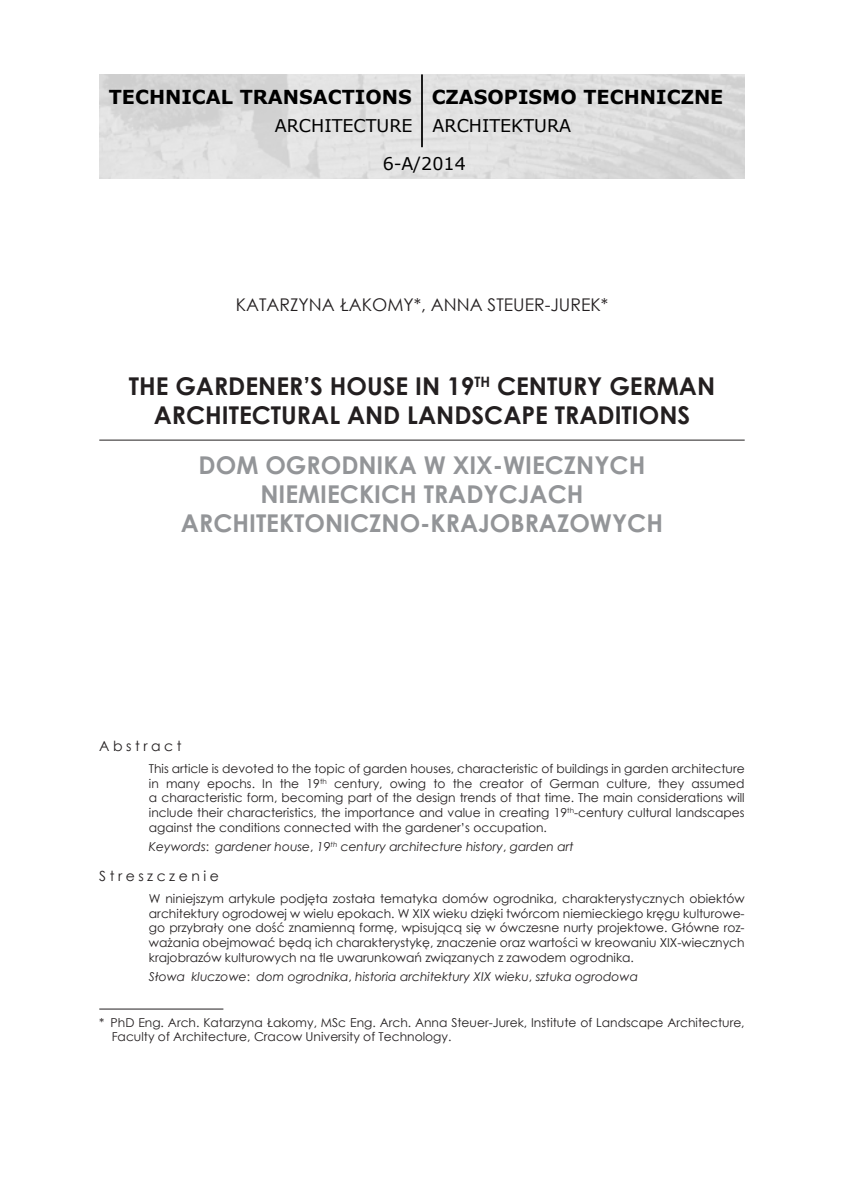
<style>
.page{position:relative;width:844px;height:1191px;background:#fff}
.page>*{position:absolute;margin:0;border:0;box-sizing:border-box;transform-origin:0 0}
.Tytuł_polski{font:700 24.5px/29.4px "Century Gothic";color:#939598;text-align:center}
.Tytuł_angielski{font:700 24.5px/29.4px "Century Gothic";color:#231f20;text-align:center}
.t1{font:700 19.25px "Verdana";color:#000}
.autor{font:17.5px "Century Gothic";color:#231f20}
.t2{font:17.5px/37.3px "Verdana";color:#000}
.Streszczenie_pol{font:14px "Century Gothic";letter-spacing:.25em;color:#231f20}
.Abstract{font:14px "Century Gothic";letter-spacing:.25em;color:#231f20}
.Streszczenie_tekst{font:12.25px/14.7px "Century Gothic";color:#231f20;text-align:justify}
.abstract_tekst{font:12.25px/14.7px "Century Gothic";color:#231f20;text-align:justify}
.Przypis{font:12.25px/14.7px "Century Gothic";color:#231f20}
.Słowa_kluczowe{font:italic 12.25px "Century Gothic";color:#231f20}
.Keywords{font:italic 12.25px "Century Gothic";color:#231f20}
.s1{font-style:normal}
</style>
<div class="page">
<hr style="left:99px;top:1008px;width:124px;height:1px;background:#231f20">
<hr style="left:99px;top:440px;width:645px;height:1px;background:#231f20">
<hr style="left:421px;top:74px;width:2px;height:73px;background:#000">
<p class="t1" style="left:109px;top:83px;width:304px">TECHNICAL TRANSACTIONS</p>
<p class="t2" style="left:382px;top:107px;width:85px;text-indent:-108px">ARCHITECTURE<br>6-A/2014</p>
<p class="t1" style="left:431px;top:83px;width:293px">CZASOPISMO TECHNICZNE</p>
<p class="t2" style="left:432px;top:107px;width:140px">ARCHITEKTURA</p>
<p class="autor" style="left:236px;top:292px;width:374px">KATARZYNA ŁAKOMY*, ANNA STEUER-JUREK*</p>
<p class="Tytuł_angielski" style="left:129px;top:370px;width:588px">THE GARDENER’S HOUSE IN 19<sup>TH</sup> CENTURY GERMAN<br>ARCHITECTURAL AND LANDSCAPE TRADITIONS</p>
<p class="Tytuł_polski" style="left:181px;top:449px;width:483px">DOM OGRODNIKA W XIX-WIECZNYCH<br>NIEMIECKICH TRADYCJACH<br>ARCHITEKTONICZNO‑ KRAJOBRAZOWYCH</p>
<p class="Abstract" style="left:99px;top:736px;width:84px">Abstract</p>
<p class="abstract_tekst" style="left:149px;top:761px;width:597px">This article is devoted to the topic of garden houses, characteristic of buildings in garden architecture in many epochs. In the 19<sup>th</sup> century, owing to the creator of German culture, they assumed a characteristic form, becoming part of the design trends of that time. The main considerations will include their characteristics, the importance and value in creating 19<sup>th</sup>-century cultural landscapes against the conditions connected with the gardener’s occupation.</p>
<p class="Keywords" style="left:149px;top:838px;width:426px">Keywords<span class="s1">:</span> gardener house<span class="s1">,</span> 19<sup>th</sup> century architecture history<span class="s1">,</span> garden art</p>
<p class="Streszczenie_pol" style="left:99px;top:866px;width:121px">Streszczenie</p>
<p class="Streszczenie_tekst" style="left:149px;top:891px;width:597px">W niniejszym artykule podjęta została tematyka domów ogrodnika, charakterystycznych obiektów architektury ogrodowej w wielu epokach. W XIX wieku dzięki twórcom niemieckiego kręgu kulturowe&shy;go przybrały one dość znamienną formę, wpisującą się w ówczesne nurty projektowe. Główne roz&shy;ważania obejmować będą ich charakterystykę, znaczenie oraz wartości w kreowaniu XIX-wiecznych krajobrazów kulturowych na tle uwarunkowań związanych z zawodem ogrodnika.</p>
<p class="Słowa_kluczowe" style="left:149px;top:968px;width:490px">Słowa kluczowe<span class="s1">:</span> dom ogrodnika<span class="s1">,</span> historia architektury XIX wieku<span class="s1">,</span> sztuka ogrodowa</p>
<p class="Przypis" style="left:112px;top:1014px;width:634px;text-indent:-12px">* PhD Eng. Arch. Katarzyna Łakomy, MSc Eng. Arch. Anna Steuer-Jurek, Institute of Landscape Architecture,<br>Faculty of Architecture, Cracow University of Technology.</p>
</div>
